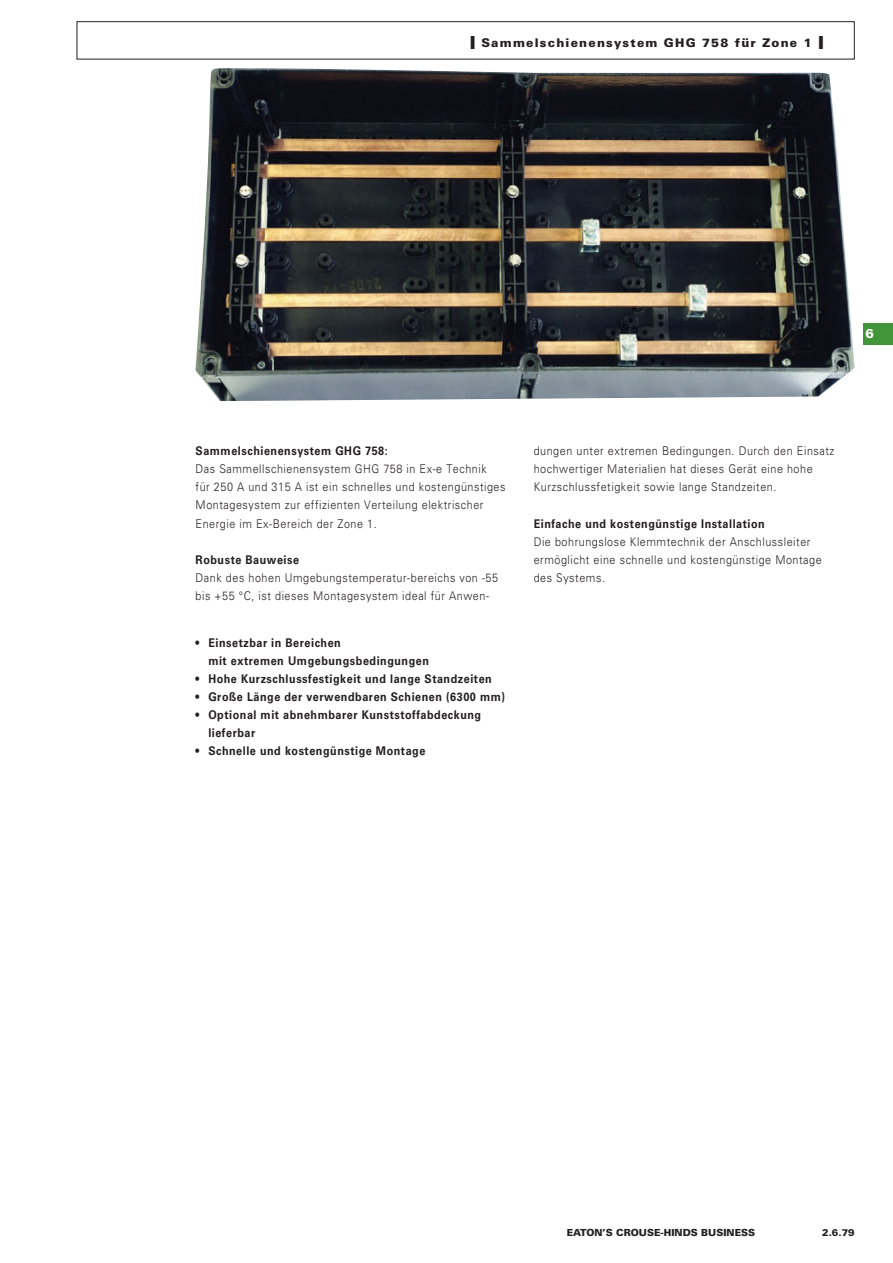
<style>
.page{position:relative;width:893px;height:1263px;background:#fff}
.page>*{position:absolute;margin:0;border:0;box-sizing:border-box;transform-origin:0 0}
.t1{font:900 12.75px "Univers LT Pro 75";color:#fff}
.t2{font:300 12px/18px "Univers LT Pro 45";letter-spacing:.05em;color:#231f20;scale:.9 1}
.t3{font:700 12px/18px "Univers LT Pro 65";letter-spacing:.05em;color:#231f20;scale:.9 1}
.t4{font:900 12px "Univers LT Pro 75";letter-spacing:.1em;color:#231f20}
.t5{font:900 9.75px "Univers LT Pro 75";color:#231f20}
.s1{font-size:18px}
</style>
<div class="page">
<div style="left:863px;top:323px;width:30px;height:21px;background:#439539"></div>
<div style="left:77px;top:21px;width:778px;height:39px;border:1px solid #231f20"></div>
<img style="left:195px;top:68px;width:660px;height:333px">
<p class="t4" style="left:470px;top:37px;width:356px"><span class="s1">I</span> Sammelschienensystem GHG 758 für Zone 1 <span class="s1">I</span></p>
<p class="t1" style="left:865px;top:328px;width:10px">6</p>
<p class="t3" style="left:196px;top:443px;width:215px">Sammelschienensystem GHG 758:</p>
<p class="t2" style="left:196px;top:461px;width:346px">Das Sammellschienensystem GHG 758 in Ex-e Technik<br>für 250 A und 315 A ist ein schnelles und kostengünstiges Montagesystem zur effizienten Verteilung elektrischer Energie im Ex-Bereich der Zone 1.</p>
<p class="t3" style="left:196px;top:552px;width:117px">Robuste Bauweise</p>
<p class="t2" style="left:196px;top:570px;width:338px">Dank des hohen Umgebungstemperatur-bereichs von -55 bis +55 °C, ist dieses Montagesystem ideal für Anwen-</p>
<p class="t3" style="left:208px;top:635px;width:247px;text-indent:-13px">• Einsetzbar in Bereichen<br>mit extremen Umgebungsbedingungen</p>
<p class="t3" style="left:196px;top:671px;width:331px">• Hohe Kurzschlussfestigkeit und lange Standzeiten</p>
<p class="t3" style="left:196px;top:689px;width:345px">• Große Länge der verwendbaren Schienen (6300 mm)</p>
<p class="t3" style="left:208px;top:707px;width:305px;text-indent:-13px">• Optional mit abnehmbarer Kunststoff abdeckung lieferbar</p>
<p class="t3" style="left:196px;top:743px;width:257px">• Schnelle und kostengünstige Montage</p>
<p class="t2" style="left:534px;top:443px;width:336px">dungen unter extremen Bedingungen. Durch den Einsatz hochwertiger Materialien hat dieses Gerät eine hohe<br>Kurzschlussfetigkeit sowie lange Standzeiten.</p>
<p class="t3" style="left:534px;top:516px;width:258px">Einfache und kostengünstige Installation</p>
<p class="t2" style="left:534px;top:534px;width:322px">Die bohrungslose Klemmtechnik der Anschlussleiter ermöglicht eine schnelle und kostengünstige Montage des Systems.</p>
<p class="t5" style="left:567px;top:1228px;width:190px">EATON’S CROUSE-HINDS BUSINESS</p>
<p class="t5" style="left:822px;top:1228px;width:34px">2.6.79</p>
</div>
